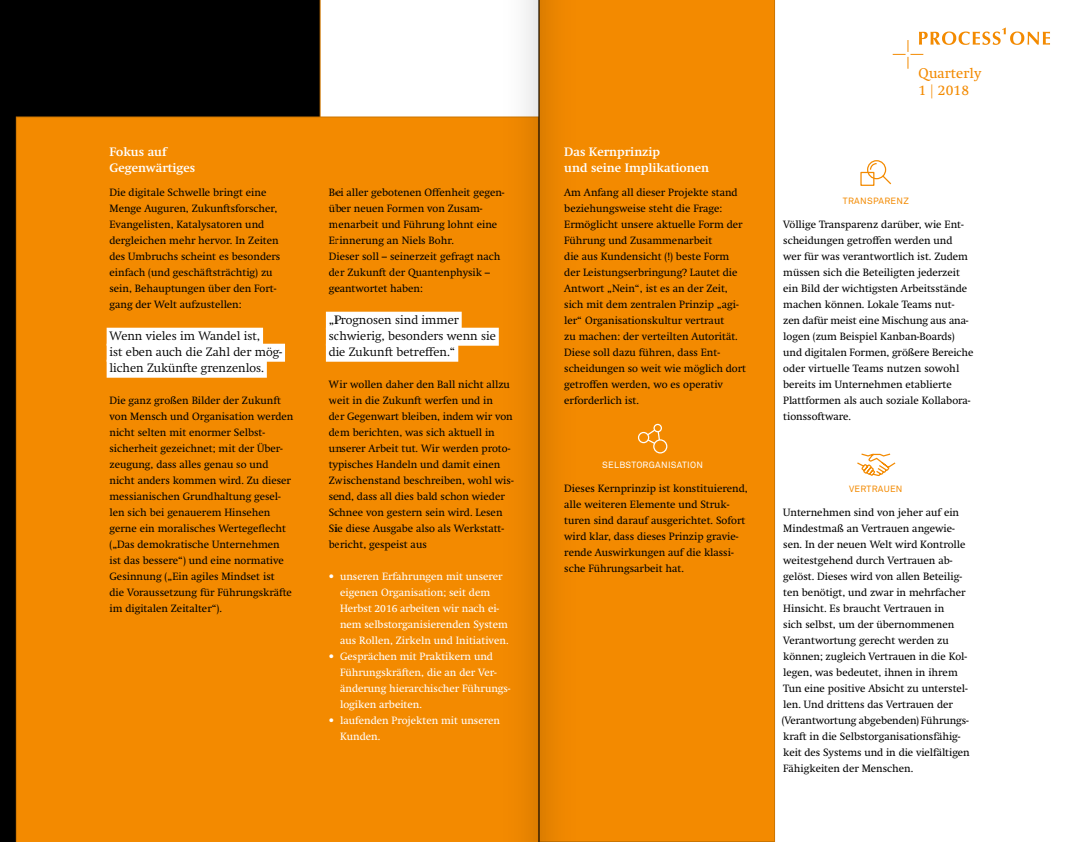
<style>
.page{position:relative;width:1078px;height:842px;background:#fff}
.page>*{position:absolute;margin:0;border:0;box-sizing:border-box;transform-origin:0 0}
.t1{font:14px/17px "Swift";letter-spacing:.01em;color:#f38a00}
.t2{font:300 12px/16px "Swift";color:#000}
.t3{font:700 12px/16px "Swift";color:#fff}
.t4{font:10.5px/16px "Swift";color:#000}
.t5{font:10.5px/16px "Swift";color:#fff}
.t6{font:9px "Akkurat Std";letter-spacing:.03em;color:#f38a00}
.t7{font:9px "Akkurat Std";letter-spacing:.03em;color:#fff}
</style>
<div class="page">
<div style="left:0;top:0;width:1077px;height:842px;background:#000"></div>
<div style="left:539px;top:0;width:538px;height:842px;background:#fff"></div>
<div style="left:16px;top:117px;width:522px;height:725px;background:#f38a00"></div>
<div style="left:539px;top:0;width:235px;height:842px;background:#f38a00"></div>
<svg style="left:892px;top:28px;width:157px;height:41px"></svg>
<div style="left:107px;top:328px;width:156px;height:18px;background:#fff"></div>
<div style="left:107px;top:344px;width:178px;height:18px;background:#fff"></div>
<div style="left:107px;top:360px;width:160px;height:18px;background:#fff"></div>
<div style="left:326px;top:312px;width:135px;height:18px;background:#fff"></div>
<div style="left:326px;top:328px;width:172px;height:18px;background:#fff"></div>
<div style="left:326px;top:344px;width:132px;height:18px;background:#fff"></div>
<svg style="left:866px;top:160px;width:26px;height:26px"></svg>
<div style="left:860px;top:172px;width:14px;height:14px;border:1px solid #f38a00"></div>
<svg style="left:857px;top:453px;width:39px;height:23px"></svg>
<svg style="left:337px;top:1px;width:201px;height:840px;background:#f39d2d"></svg>
<div style="left:539px;top:1px;width:202px;height:840px;background:#f38a00"></div>
<p class="t3" style="left:109px;top:144px;width:87px">Fokus auf<br>Gegenwärtiges</p>
<p class="t4" style="left:109px;top:184px;width:172px">Die digitale Schwelle bringt eine Menge Auguren, Zukunftsforscher, Evangelisten, Katalysatoren und dergleichen mehr hervor. In Zeiten des Umbruchs scheint es besonders einfach (und geschäftsträchtig) zu sein, Behauptungen über den Fort&shy;gang der Welt aufzustellen:</p>
<p class="t2" style="left:109px;top:328px;width:174px">Wenn vieles im Wandel ist,<br>ist eben auch die Zahl der mög&shy;lichen Zukünfte grenzenlos.</p>
<p class="t4" style="left:109px;top:392px;width:185px">Die ganz großen Bilder der Zukunft von Mensch und Organisation werden nicht selten mit enormer Selbst&shy;sicherheit gezeichnet; mit der Über&shy;zeugung, dass alles genau so und nicht anders kommen wird. Zu dieser messianischen Grundhaltung gesel&shy;len sich bei genauerem Hinsehen gerne ein moralisches Wertegeflecht („Das demokratische Unternehmen ist das bessere“) und eine normative Gesinnung („Ein agiles Mindset ist<br>die Voraussetzung für Führungskräfte im digitalen Zeitalter“).</p>
<p class="t4" style="left:329px;top:184px;width:177px">Bei aller gebotenen Offenheit gegen&shy;über neuen Formen von Zusam&shy;menarbeit und Führung lohnt eine<br>Erinnerung an Niels Bohr.<br>Dieser soll – seinerzeit gefragt nach der Zukunft der Quantenphysik – geantwortet haben:</p>
<p class="t2" style="left:329px;top:312px;width:169px">„Prognosen sind immer schwierig, besonders wenn sie die Zukunft betreffen.“</p>
<p class="t4" style="left:329px;top:376px;width:186px">Wir wollen daher den Ball nicht allzu weit in die Zukunft werfen und in<br>der Gegenwart bleiben, indem wir von dem berichten, was sich aktuell in unserer Arbeit tut. Wir werden proto&shy;typisches Handeln und damit einen Zwischenstand beschreiben, wohl wis&shy;send, dass all dies bald schon wieder Schnee von gestern sein wird. Lesen Sie diese Ausgabe also als Werkstatt&shy;bericht, gespeist aus</p>
<p class="t5" style="left:340px;top:568px;width:170px;text-indent:-11px">• unseren Erfahrungen mit unserer eigenen Organisation; seit dem Herbst 2016 arbeiten wir nach ei&shy;nem selbstorganisierenden System aus Rollen, Zirkeln und Initiativen.</p>
<p class="t5" style="left:340px;top:648px;width:172px;text-indent:-11px">• Gesprächen mit Praktikern und<br>Führungskräften, die an der Ver&shy;änderung hierarchischer Führungs&shy;logiken arbeiten.</p>
<p class="t5" style="left:340px;top:712px;width:161px;text-indent:-11px">• laufenden Projekten mit unseren<br>Kunden.</p>
<p class="t3" style="left:564px;top:144px;width:146px">Das Kernprinzip<br>und seine Implikationen</p>
<p class="t4" style="left:564px;top:184px;width:183px">Am Anfang all dieser Projekte stand beziehungsweise steht die Frage:<br>Ermöglicht unsere aktuelle Form der Führung und Zusammenarbeit<br>die aus Kundensicht (!) beste Form der Leistungserbringung? Lautet die Antwort „Nein“, ist es an der Zeit, sich mit dem zentralen Prinzip „agi&shy;ler“ Organisationskultur vertraut<br>zu machen: der verteilten Autorität.<br>Diese soll dazu führen, dass Ent&shy;scheidungen so weit wie möglich dort getroffen werden, wo es operativ erforderlich ist.</p>
<p class="t7" style="left:602px;top:460px;width:102px">SELBSTORGANISATION</p>
<p class="t4" style="left:564px;top:480px;width:185px">Dieses Kernprinzip ist konstituierend, alle weiteren Elemente und Struk&shy;turen sind darauf ausgerichtet. Sofort wird klar, dass dieses Prinzip gravie&shy;rende Auswirkungen auf die klassi&shy;sche Führungsarbeit hat.</p>
<h1 class="t1" style="left:918px;top:65px;width:64px">Quarterly<br>1 | 2018</h1>
<p class="t6" style="left:842px;top:196px;width:67px">TRANSPARENZ</p>
<p class="t4" style="left:783px;top:216px;width:192px">Völlige Transparenz darüber, wie Ent&shy;scheidungen getroffen werden und<br>wer für was verantwortlich ist. Zudem müssen sich die Beteiligten jederzeit ein Bild der wichtigsten Arbeitsstände machen können. Lokale Teams nut&shy;zen dafür meist eine Mischung aus ana&shy;logen (zum Beispiel Kanban-Boards) und digitalen Formen, größere Bereiche oder virtuelle Teams nutzen sowohl bereits im Unternehmen etablierte Plattformen als auch soziale Kollabora&shy;tionssoftware.</p>
<p class="t6" style="left:848px;top:484px;width:55px">VERTRAUEN</p>
<p class="t4" style="left:781px;top:504px;width:189px">Unternehmen sind von jeher auf ein Mindestmaß an Vertrauen angewie&shy;sen. In der neuen Welt wird Kontrolle weitestgehend durch Vertrauen ab&shy;gelöst. Dieses wird von allen Beteilig&shy;ten benötigt, und zwar in mehrfacher Hinsicht. Es braucht Vertrauen in<br>sich selbst, um der übernommenen Verantwortung gerecht werden zu können; zugleich Vertrauen in die Kol&shy;legen, was bedeutet, ihnen in ihrem Tun eine positive Absicht zu unterstel&shy;len. Und drittens das Vertrauen der (Verantwortung abgebenden) Führungs&shy;kraft in die Selbstorganisationsfähig&shy;keit des Systems und in die vielfältigen Fähigkeiten der Menschen.</p>
</div>
